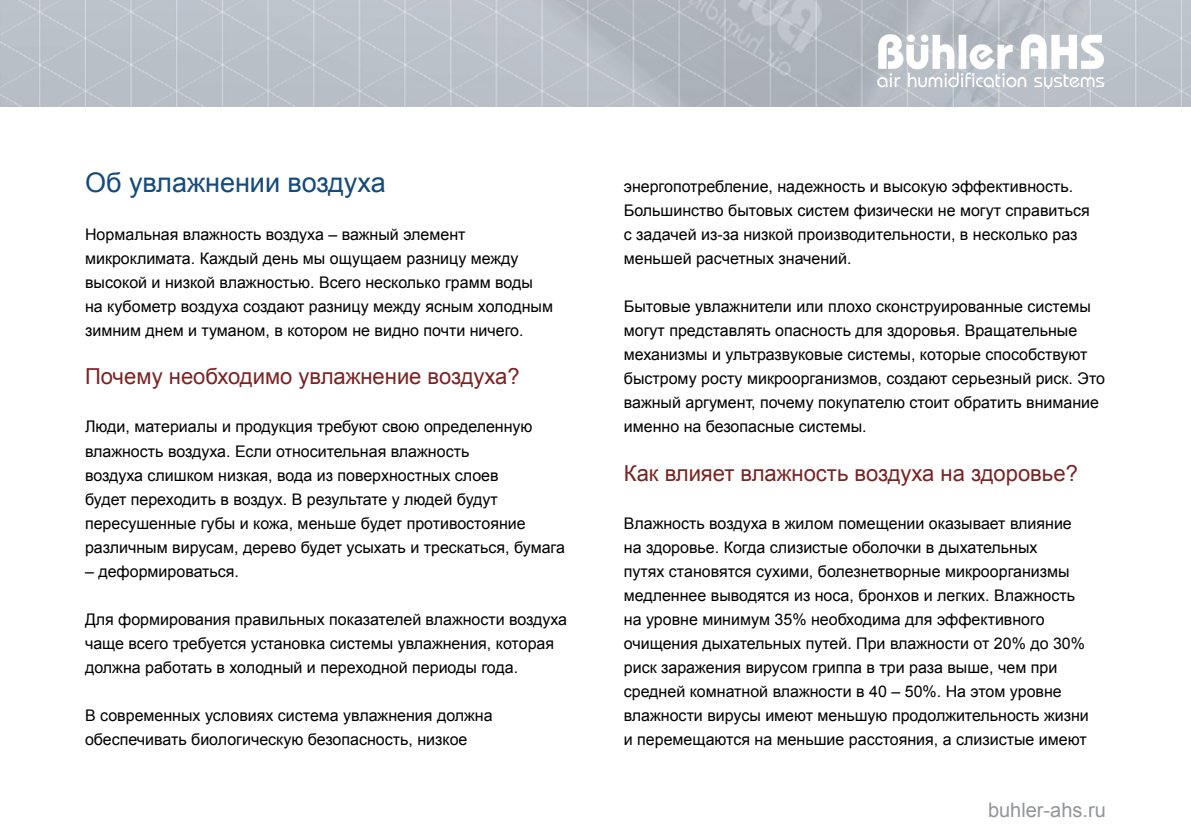
<style>
.page{position:relative;width:1191px;height:840px;background:#fff}
.page>*{position:absolute;margin:0;border:0;box-sizing:border-box;transform-origin:0 0}
.t1{font:27px "Arial";color:#154b7b}
.t2{font:22px "Arial";color:#7c2324}
.t3{font:20px "Arial";color:#939598}
.t4{font:16px/24px "Arial";color:#000}
</style>
<div class="page">
<img style="left:1px;top:0;width:1190px;height:106px">
<img style="left:876px;top:32px;width:229px;height:56px">
<h1 class="t1" style="left:85px;top:165px;width:302px">Об увлажнении воздуха</h1>
<p class="t4" style="left:85px;top:223px;width:469px">Нормальная влажность воздуха – важный элемент микроклимата. Каждый день мы ощущаем разницу между высокой и низкой влажностью. Всего несколько грамм воды на кубометр воздуха создают разницу между ясным холодным зимним днем и туманом, в котором не видно почти ничего.</p>
<h2 class="t2" style="left:85px;top:362px;width:436px">Почему необходимо увлажнение воздуха?</h2>
<p class="t4" style="left:85px;top:415px;width:481px">Люди, материалы и продукция требуют свою определенную влажность воздуха. Если относительная влажность<br>воздуха слишком низкая, вода из поверхностных слоев<br>будет переходить в воздух. В результате у людей будут пересушенные губы и кожа, меньше будет противостояние различным вирусам, дерево будет усыхать и трескаться, бумага</p>
<p class="t4" style="left:85px;top:559px;width:155px">– деформироваться.</p>
<p class="t4" style="left:85px;top:607px;width:483px">Для формирования правильных показателей влажности воздуха чаще всего требуется установка системы увлажнения, которая должна работать в холодный и переходной периоды года.</p>
<p class="t4" style="left:85px;top:703px;width:409px">В современных условиях система увлажнения должна обеспечивать биологическую безопасность, низкое</p>
<p class="t4" style="left:624px;top:175px;width:467px">энергопотребление, надежность и высокую эффективность.<br>Большинство бытовых систем физически не могут справиться с задачей из-за низкой производительности, в несколько раз меньшей расчетных значений.</p>
<p class="t4" style="left:624px;top:295px;width:483px">Бытовые увлажнители или плохо сконструированные системы могут представлять опасность для здоровья. Вращательные механизмы и ультразвуковые системы, которые способствуют быстрому росту микроорганизмов, создают серьезный риск. Это важный аргумент, почему покупателю стоит обратить внимание именно на безопасные системы.</p>
<h2 class="t2" style="left:624px;top:458px;width:455px">Как влияет влажность воздуха на здоровье?</h2>
<p class="t4" style="left:624px;top:511px;width:466px">Влажность воздуха в жилом помещении оказывает влияние на здоровье. Когда слизистые оболочки в дыхательных<br>путях становятся сухими, болезнетворные микроорганизмы медленнее выводятся из носа, бронхов и легких. Влажность на уровне минимум 35% необходима для эффективного очищения дыхательных путей. При влажности от 20% до 30% риск заражения вирусом гриппа в три раза выше, чем при средней комнатной влажности в 40 – 50%. На этом уровне влажности вирусы имеют меньшую продолжительность жизни и перемещаются на меньшие расстояния, а слизистые имеют</p>
<p class="t3" style="left:988px;top:796px;width:119px">buhler-ahs.ru</p>
</div>
